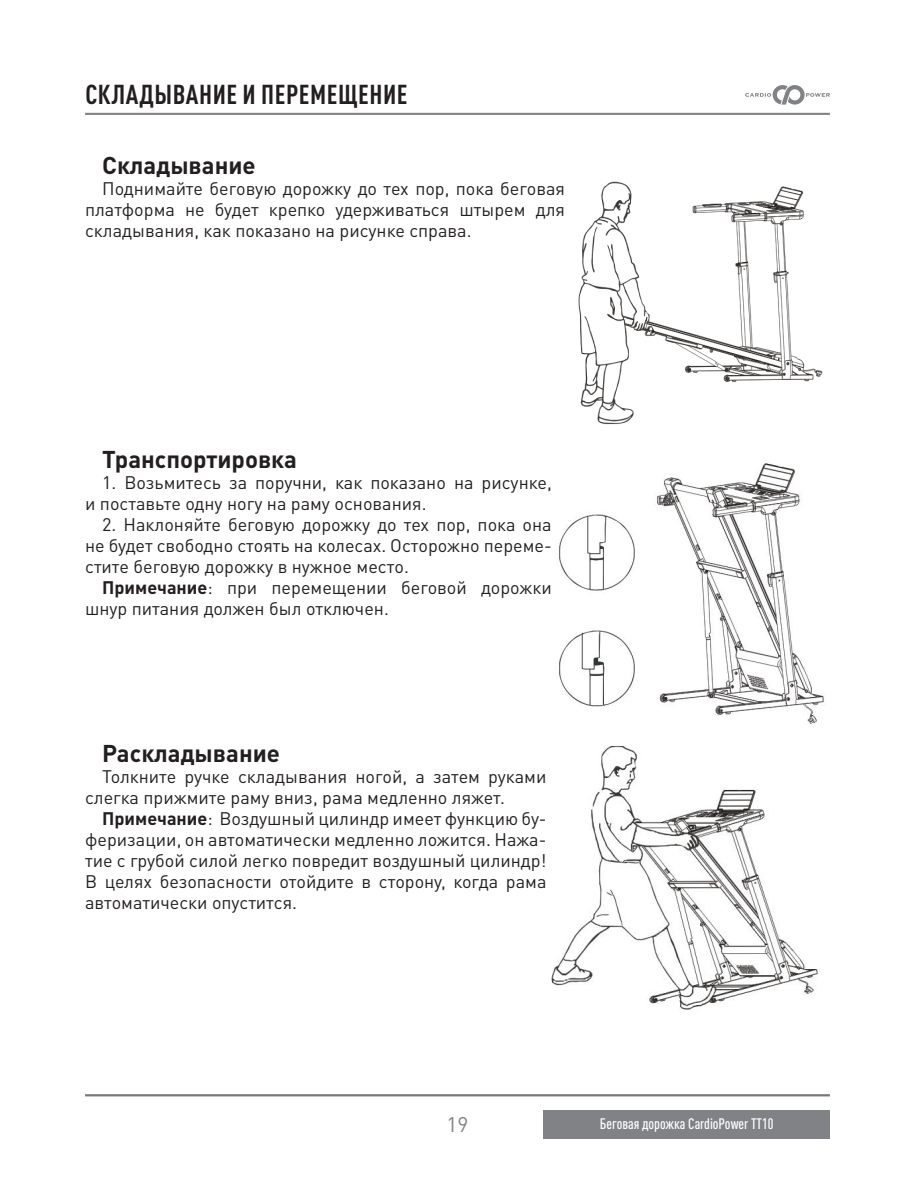
<style>
.page{position:relative;width:915px;height:1191px;background:#fff}
.page>*{position:absolute;margin:0;border:0;box-sizing:border-box;transform-origin:0 0}
.З1{font:700 condensed 27px "DIN Pro";letter-spacing:.02em;color:#231f20}
.З2-строч{font:700 24px "DIN Pro";color:#231f20}
.t1{font:21px "DIN Pro";color:#808285}
.Осн{font:18px/21px "DIN Pro";color:#231f20;text-align:justify}
.t2{font:500 condensed 15px "DIN Pro";color:#fff}
.s1{font-weight:700}
</style>
<div class="page">
<hr style="left:85px;top:1094px;width:744px;height:2px;background:#231f20">
<div style="left:543px;top:1109px;width:286px;height:29px;background:#808285"></div>
<svg style="left:745px;top:85px;width:84px;height:20px"></svg>
<hr style="left:85px;top:113px;width:744px;height:2px;background:#808285">
<img style="left:578px;top:181px;width:245px;height:244px">
<img style="left:559px;top:463px;width:265px;height:261px">
<img style="left:551px;top:745px;width:268px;height:265px">
<p class="З1" style="left:85px;top:74px;width:323px">СКЛАДЫВАНИЕ И ПЕРЕМЕЩЕНИЕ</p>
<p class="З2-строч" style="left:102px;top:145px;width:155px">Складывание</p>
<p class="Осн" style="left:85px;top:176px;width:481px;text-indent:17px">Поднимайте беговую дорожку до тех пор, пока беговая платформа не будет крепко удерживаться штырем для складывания, как показано на рисунке справа.</p>
<p class="З2-строч" style="left:102px;top:439px;width:196px">Транспортировка</p>
<p class="Осн" style="left:85px;top:470px;width:468px;text-indent:17px">1. Возьмитесь за поручни, как показано на рисунке, и поставьте одну ногу на раму основания.</p>
<p class="Осн" style="left:85px;top:512px;width:468px;text-indent:17px">2. Наклоняйте беговую дорожку до тех пор, пока она не будет свободно стоять на колесах. Осторожно переме&shy;стите беговую дорожку в нужное место.</p>
<p class="Осн" style="left:85px;top:575px;width:468px;text-indent:17px"><span class="s1">Примечание</span>: при перемещении беговой дорожки шнур питания должен был отключен.</p>
<p class="З2-строч" style="left:102px;top:733px;width:179px">Раскладывание</p>
<p class="Осн" style="left:85px;top:764px;width:462px;text-indent:17px">Толкните ручке складывания ногой, а затем руками слегка прижмите раму вниз, рама медленно ляжет.</p>
<p class="Осн" style="left:85px;top:806px;width:462px;text-indent:17px"><span class="s1">Примечание</span>: Воздушный цилиндр имеет функцию бу&shy;феризации, он автоматически медленно ложится. Нажа&shy;тие с грубой силой легко повредит воздушный цилиндр!<br>В целях безопасности отойдите в сторону, когда рама автоматически опустится.</p>
<p class="t1" style="left:446px;top:1107px;width:23px">19</p>
<p class="t2" style="left:599px;top:1113px;width:175px">Беговая дорожка CardioPower TT10</p>
</div>
